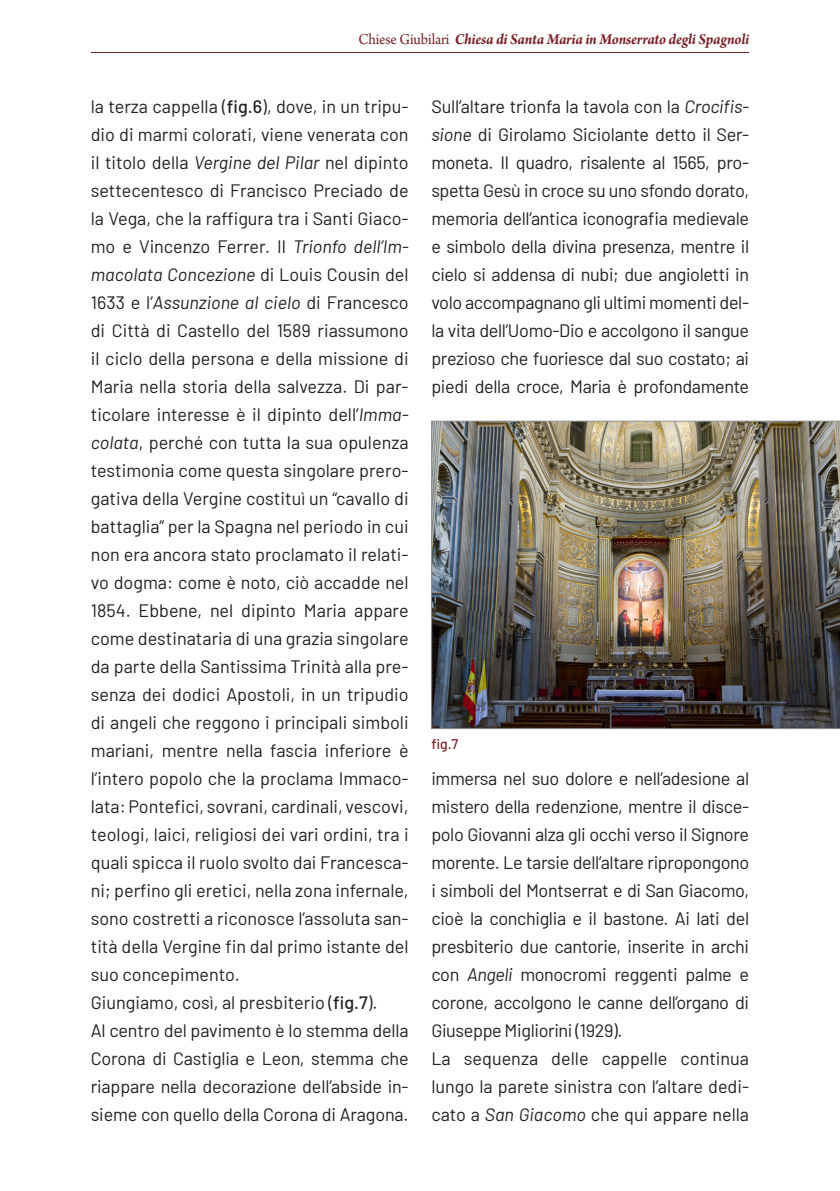
<style>
.page{position:relative;width:840px;height:1191px;background:#fff}
.page>*{position:absolute;margin:0;border:0;box-sizing:border-box;transform-origin:0 0}
.t1{font:18px/28px "Barlow";letter-spacing:-.01em;color:#231f20;text-align:justify}
.t2{font:italic 700 16px "Arno Pro";letter-spacing:-.015em;color:#792329;scale:.95 1}
.t3{font:500 14px "Barlow";color:#792329}
.s1{font-weight:400;font-style:normal}
.s2{font-weight:500}
.s3{font-style:italic}
</style>
<div class="page">
<hr style="left:91px;top:52px;width:657px;height:1px;background:#792329">
<img style="left:431px;top:421px;width:408px;height:308px">
<p class="t2" style="left:358px;top:30px;width:412px"><span class="s1">Chiese Giubilari</span> Chiesa di Santa Maria in Monserrato degli Spagnoli</p>
<p class="t1" style="left:91px;top:91px;width:319px">la terza cappella (<span class="s2">fig.6</span>), dove, in un tripu&shy;dio di marmi colorati, viene venerata con il titolo della <span class="s3">Vergine del Pilar</span> nel dipinto settecentesco di Francisco Preciado de la Vega, che la raffigura tra i Santi Giaco&shy;mo e Vincenzo Ferrer. Il <span class="s3">Trionfo dell’Im&shy;macolata Concezione</span> di Louis Cousin del 1633 e l’<span class="s3">Assunzione al cielo</span> di Francesco di Città di Castello del 1589 riassumono il ciclo della persona e della missione di Maria nella storia della salvezza. Di par&shy;ticolare interesse è il dipinto dell’<span class="s3">Imma&shy;colata</span>, perché con tutta la sua opulenza testimonia come questa singolare prero&shy;gativa della Vergine costituì un “cavallo di battaglia” per la Spagna nel periodo in cui non era ancora stato proclamato il relati&shy;vo dogma: come è noto, ciò accadde nel 1854. Ebbene, nel dipinto Maria appare come destinataria di una grazia singolare da parte della Santissima Trinità alla pre&shy;senza dei dodici Apostoli, in un tripudio di angeli che reggono i principali simboli mariani, mentre nella fascia inferiore è l’intero popolo che la proclama Immaco&shy;lata: Pontefici, sovrani, cardinali, vescovi, teologi, laici, religiosi dei vari ordini, tra i quali spicca il ruolo svolto dai Francesca&shy;ni; perfino gli eretici, nella zona infernale, sono costretti a riconosce l’assoluta san&shy;tità della Vergine fin dal primo istante del suo concepimento.</p>
<p class="t1" style="left:91px;top:987px;width:288px">Giungiamo, così, al presbiterio (<span class="s2">fig.7</span>).</p>
<p class="t1" style="left:91px;top:1015px;width:319px">Al centro del pavimento è lo stemma della Corona di Castiglia e Leon, stemma che riappare nella decorazione dell’abside in&shy;sieme con quello della Corona di Aragona.</p>
<p class="t1" style="left:431px;top:91px;width:319px">Sull’altare trionfa la tavola con la <span class="s3">Crocifis&shy;sione</span> di Girolamo Siciolante detto il Ser&shy;moneta. Il quadro, risalente al 1565, pro&shy;spetta Gesù in croce su uno sfondo dorato, memoria dell’antica iconografia medievale e simbolo della divina presenza, mentre il cielo si addensa di nubi; due angioletti in volo accompagnano gli ultimi momenti del&shy;la vita dell’Uomo-Dio e accolgono il sangue prezioso che fuoriesce dal suo costato; ai piedi della croce, Maria è profondamente</p>
<p class="t3" style="left:431px;top:733px;width:28px">fig.7</p>
<p class="t1" style="left:431px;top:763px;width:319px">immersa nel suo dolore e nell’adesione al mistero della redenzione, mentre il disce&shy;polo Giovanni alza gli occhi verso il Signore morente. Le tarsie dell’altare ripropongono i simboli del Montserrat e di San Giacomo, cioè la conchiglia e il bastone. Ai lati del presbiterio due cantorie, inserite in archi con <span class="s3">Angeli</span> monocromi reggenti palme e corone, accolgono le canne dell’organo di Giuseppe Migliorini (1929).</p>
<p class="t1" style="left:431px;top:1043px;width:319px">La sequenza delle cappelle continua lungo la parete sinistra con l’altare dedi&shy;cato a <span class="s3">San Giacomo</span> che qui appare nella</p>
</div>
